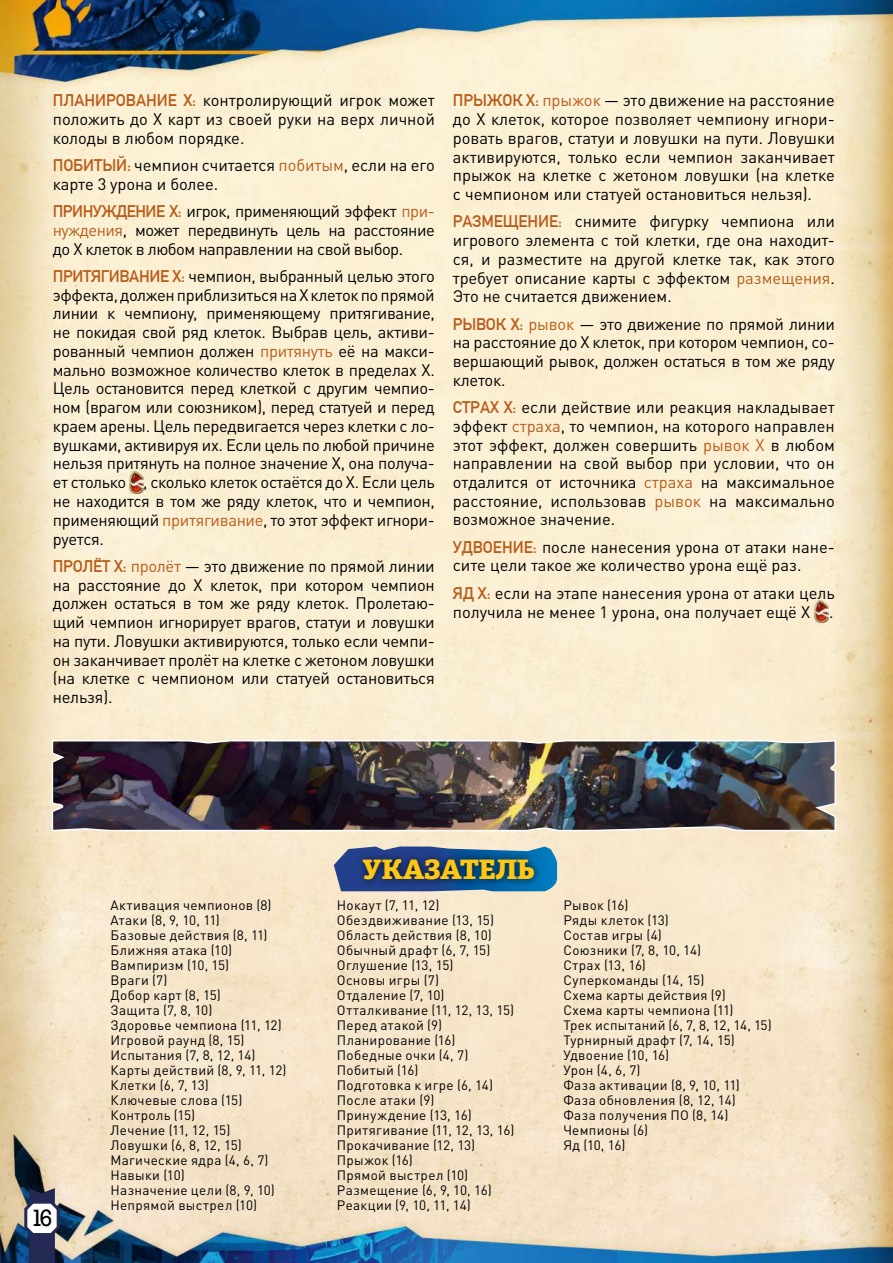
<style>
.page{position:relative;width:893px;height:1263px;background:#fff}
.page>*{position:absolute;margin:0;border:0;box-sizing:border-box;transform-origin:0 0}
.t1{font:800 27px "Adelle Cyrillic";letter-spacing:-.015em;color:#fec713}
.t2{font:24.3px "Rockwell";color:#000}
.t3{font:16.5px/18.8px "DIN Pro";letter-spacing:-.005em;color:#000;text-align:justify}
.t4{font:13.5px/15px "DIN Pro";letter-spacing:.02em;color:#000}
.s1{font-family:"DIN Alternate";font-weight:700;color:#b75c1b}
.s2{color:#b75c1b}
</style>
<div class="page">
<img style="left:0;top:0;width:893px;height:1263px">
<svg style="left:23px;top:1188px;width:38px;height:75px"></svg>
<img style="left:129px;top:471px;width:15px;height:22px">
<img style="left:814px;top:601px;width:15px;height:22px">
<svg style="left:334px;top:846px;width:223px;height:45px"></svg>
<div style="left:355px;top:851px;width:187px;height:36px;background:#000;opacity:.75"></div>
<img style="left:51px;top:739px;width:786px;height:93px">
<p class="t3" style="left:53px;top:90px;width:384px"><span class="s1">ПЛАНИРОВАНИЕ X:</span> контролирующий игрок может положить до X карт из своей руки на верх личной колоды в любом порядке.</p>
<p class="t3" style="left:53px;top:155px;width:383px"><span class="s1">ПОБИТЫЙ:</span> чемпион считается <span class="s2">побитым</span>, если на его карте 3 урона и более.</p>
<p class="t3" style="left:53px;top:201px;width:383px"><span class="s1">ПРИНУЖДЕНИЕ X:</span> игрок, применяющий эффект <span class="s2">при&shy;нуждения</span>, может передвинуть цель на расстояние до Х клеток в любом направлении на свой выбор.</p>
<p class="t3" style="left:53px;top:266px;width:384px"><span class="s1">ПРИТЯГИВАНИЕ X:</span> чемпион, выбранный целью этого эффекта, должен приблизиться на X клеток по прямой линии к чемпиону, применяющему притягивание, не покидая свой ряд клеток. Выбрав цель, активи&shy;рованный чемпион должен <span class="s2">притянуть</span> её на макси&shy;мально возможное количество клеток в пределах X.<br>Цель остановится перед клеткой с другим чемпио&shy;ном (врагом или союзником), перед статуей и перед краем арены. Цель передвигается через клетки с ло&shy;вушками, активируя их. Если цель по любой причине нельзя притянуть на полное значение X, она получа&shy;ет столько , сколько клеток остаётся до X. Если цель не находится в том же ряду клеток, что и чемпион, применяющий <span class="s2">притягивание</span>, то этот эффект игнори&shy;руется.</p>
<p class="t3" style="left:53px;top:556px;width:384px"><span class="s1">ПРОЛЁТ X:</span> <span class="s2">пролёт</span> — это движение по прямой линии на расстояние до X клеток, при котором чемпион должен остаться в том же ряду клеток. Пролетаю&shy;щий чемпион игнорирует врагов, статуи и ловушки на пути. Ловушки активируются, только если чемпи&shy;он заканчивает пролёт на клетке с жетоном ловушки (на клетке с чемпионом или статуей остановиться нельзя).</p>
<p class="t3" style="left:453px;top:90px;width:384px"><span class="s1">ПРЫЖОК X:</span> <span class="s2">прыжок</span> — это движение на расстояние до X клеток, которое позволяет чемпиону игнори&shy;ровать врагов, статуи и ловушки на пути. Ловушки активируются, только если чемпион заканчивает прыжок на клетке с жетоном ловушки (на клетке с чемпионом или статуей остановиться нельзя).</p>
<p class="t3" style="left:453px;top:211px;width:384px"><span class="s1">РАЗМЕЩЕНИЕ:</span> снимите фигурку чемпиона или игрового элемента с той клетки, где она находит&shy;ся, и разместите на другой клетке так, как этого требует описание карты с эффектом <span class="s2">размещения</span>.<br>Это не считается движением.</p>
<p class="t3" style="left:453px;top:313px;width:384px"><span class="s1">РЫВОК X:</span> <span class="s2">рывок</span> — это движение по прямой линии на расстояние до X клеток, при котором чемпион, со&shy;вершающий рывок, должен остаться в том же ряду клеток.</p>
<p class="t3" style="left:453px;top:397px;width:384px"><span class="s1">СТРАХ X:</span> если действие или реакция накладывает эффект <span class="s2">страха</span>, то чемпион, на которого направлен этот эффект, должен совершить <span class="s2">рывок X</span> в любом направлении на свой выбор при условии, что он отдалится от источника <span class="s2">страха</span> на максимальное расстояние, использовав <span class="s2">рывок</span> на максимально возможное значение.</p>
<p class="t3" style="left:453px;top:537px;width:383px"><span class="s1">УДВОЕНИЕ:</span> после нанесения урона от атаки нане&shy;сите цели такое же количество урона ещё раз.</p>
<p class="t3" style="left:453px;top:583px;width:383px"><span class="s1">ЯД X:</span> если на этапе нанесения урона от атаки цель получила не менее 1 урона, она получает ещё X .</p>
<h2 class="t2" style="left:31px;top:1203px;width:23px">16</h2>
<h1 class="t1" style="left:362px;top:853px;width:174px">УКАЗАТЕЛЬ</h1>
<p class="t4" style="left:111px;top:897px;width:177px">Активация чемпионов (8)<br>Атаки (8, 9, 10, 11)<br>Базовые действия (8, 11)<br>Ближняя атака (10)<br>Вампиризм (10, 15)<br>Враги (7)<br>Добор карт (8, 15)<br>Защита (7, 8, 10)<br>Здоровье чемпиона (11, 12)<br>Игровой раунд (8, 15)<br>Испытания (7, 8, 12, 14)<br>Карты действий (8, 9, 11, 12)<br>Клетки (6, 7, 13)<br>Ключевые слова (15)<br>Контроль (15)<br>Лечение (11, 12, 15)<br>Ловушки (6, 8, 12, 15)<br>Магические ядра (4, 6, 7)<br>Навыки (10)<br>Назначение цели (8, 9, 10)<br>Непрямой выстрел (10)</p>
<p class="t4" style="left:337px;top:897px;width:179px">Нокаут (7, 11, 12)<br>Обездвиживание (13, 15)<br>Область действия (8, 10)<br>Обычный драфт (6, 7, 15)<br>Оглушение (13, 15)<br>Основы игры (7)<br>Отдаление (7, 10)<br>Отталкивание (11, 12, 13, 15)<br>Перед атакой (9)<br>Планирование (16)<br>Победные очки (4, 7)<br>Побитый (16)<br>Подготовка к игре (6, 14)<br>После атаки (9)<br>Принуждение (13, 16)<br>Притягивание (11, 12, 13, 16)<br>Прокачивание (12, 13)<br>Прыжок (16)<br>Прямой выстрел (10)<br>Размещение (6, 9, 10, 16)<br>Реакции (9, 10, 11, 14)</p>
<p class="t4" style="left:563px;top:897px;width:210px">Рывок (16)<br>Ряды клеток (13)<br>Состав игры (4)<br>Союзники (7, 8, 10, 14)<br>Страх (13, 16)<br>Суперкоманды (14, 15)<br>Схема карты действия (9)<br>Схема карты чемпиона (11)<br>Трек испытаний (6, 7, 8, 12, 14, 15)<br>Турнирный драфт (7, 14, 15)<br>Удвоение (10, 16)<br>Урон (4, 6, 7)<br>Фаза активации (8, 9, 10, 11)<br>Фаза обновления (8, 12, 14)<br>Фаза получения ПО (8, 14)<br>Чемпионы (6)<br>Яд (10, 16)</p>
</div>
